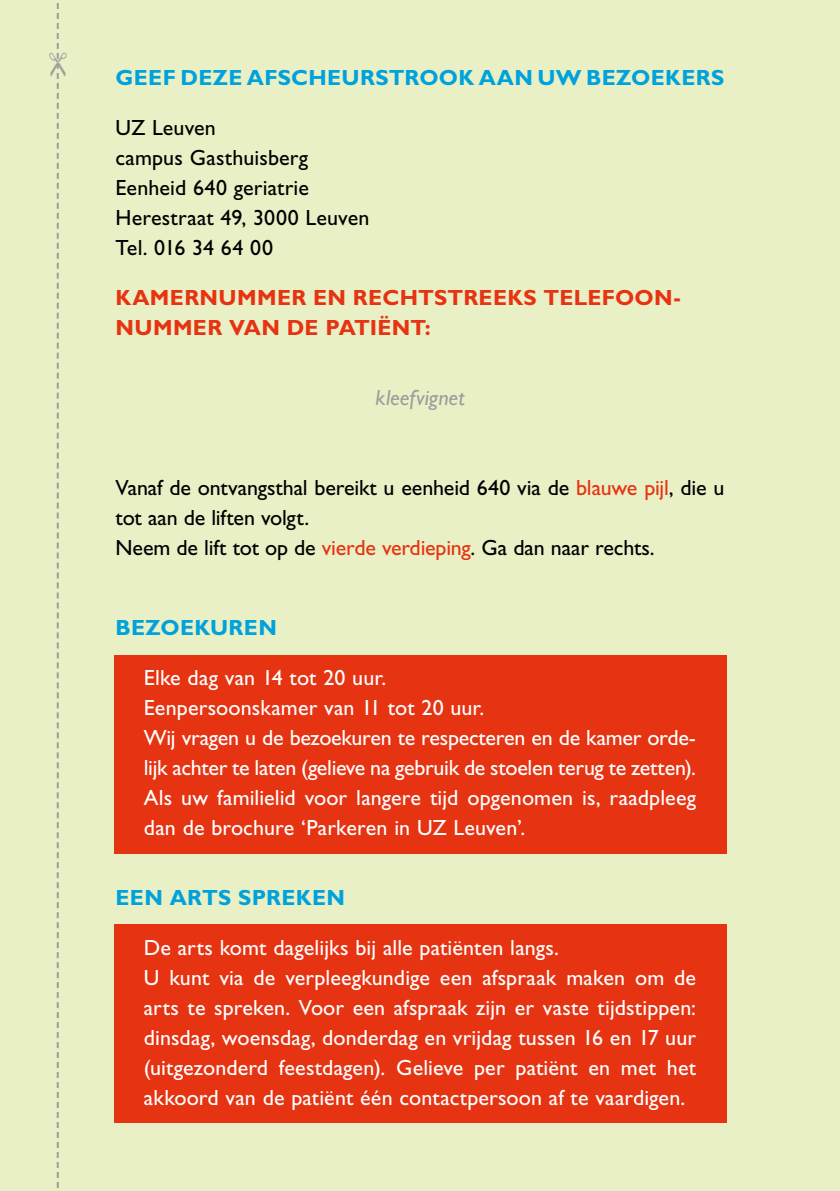
<style>
.page{position:relative;width:840px;height:1191px;background:#fff}
.page>*{position:absolute;margin:0;border:0;box-sizing:border-box;transform-origin:0 0}
.t1{font:22px/30px "Gill Sans Std";color:#fff}
.t2{font:22px/30px "Gill Sans Std";letter-spacing:-.005em;color:#000}
.t3{font:700 22px "Gill Sans Std";letter-spacing:.015em;color:#00a2dc}
.t4{font:700 22px/30px "Gill Sans Std";letter-spacing:.015em;color:#e63312}
.t5{font:italic 22px "Gill Sans Std";letter-spacing:.005em;color:#9d9d9c}
.s1{color:#e63312}
</style>
<div class="page">
<div style="left:0;top:0;width:839px;height:1191px;background:#eaf0c6"></div>
<div style="left:113px;top:655px;width:613px;height:198px;background:#e63312"></div>
<div style="left:113px;top:924px;width:613px;height:199px;background:#e63312"></div>
<svg style="left:56px;top:3px;width:3px;height:1185px"></svg>
<p class="t3" style="left:115px;top:65px;width:610px">GEEF DEZE AFSCHEURSTROOK AAN UW BEZOEKERS</p>
<p class="t2" style="left:115px;top:113px;width:102px">UZ Leuven</p>
<p class="t2" style="left:115px;top:143px;width:194px">campus Gasthuisberg</p>
<p class="t2" style="left:115px;top:173px;width:195px">Eenheid 640 geriatrie</p>
<p class="t2" style="left:115px;top:203px;width:255px">Herestraat 49, 3000 Leuven</p>
<p class="t2" style="left:115px;top:233px;width:159px">Tel. 016 34 64 00</p>
<p class="t4" style="left:115px;top:283px;width:566px">KAMERNUMMER EN RECHTSTREEKS TELEFOON-<br>NUMMER VAN DE PATIËNT:</p>
<p class="t5" style="left:375px;top:385px;width:90px">kleefvignet</p>
<p class="t2" style="left:115px;top:473px;width:610px">Vanaf de ontvangsthal bereikt u eenheid 640 via de <span class="s1">blauwe pijl</span>, die u tot aan de liften volgt.</p>
<p class="t2" style="left:115px;top:533px;width:540px">Neem de lift tot op de <span class="s1">vierde verdieping</span>. Ga dan naar rechts.</p>
<p class="t3" style="left:115px;top:615px;width:163px">BEZOEKUREN</p>
<p class="t1" style="left:144px;top:663px;width:244px">Elke dag van 14 tot 20 uur.</p>
<p class="t1" style="left:144px;top:693px;width:342px">Eenpersoonskamer van 11 tot 20 uur.</p>
<p class="t1" style="left:144px;top:723px;width:553px">Wij vragen u de bezoekuren te respecteren en de kamer orde&shy;lijk achter te laten (gelieve na gebruik de stoelen terug te zetten).</p>
<p class="t1" style="left:144px;top:783px;width:553px">Als uw familielid voor langere tijd opgenomen is, raadpleeg dan de brochure ‘Parkeren in UZ Leuven’.</p>
<p class="t3" style="left:115px;top:885px;width:231px">EEN ARTS SPREKEN</p>
<p class="t1" style="left:144px;top:933px;width:416px">De arts komt dagelijks bij alle patiënten langs.</p>
<p class="t1" style="left:144px;top:963px;width:553px;text-align:justify">U kunt via de verpleegkundige een afspraak maken om de arts te spreken. Voor een afspraak zijn er vaste tijdstippen: dinsdag, woensdag, donderdag en vrijdag tussen 16 en 17 uur (uitgezonderd feestdagen). Gelieve per patiënt en met het akkoord van de patiënt één contactpersoon af te vaardigen.</p>
</div>
